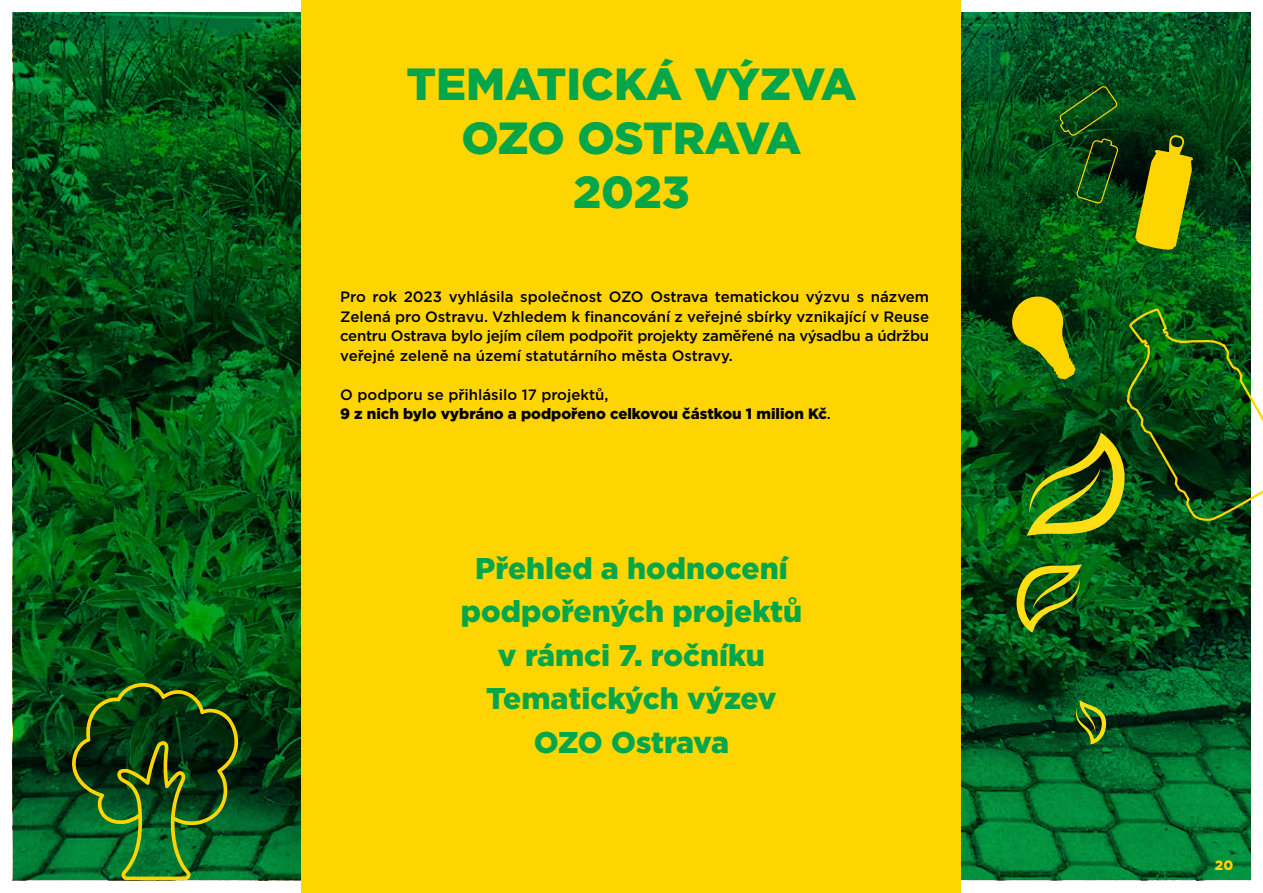
<style>
.page{position:relative;width:1263px;height:893px;background:#fff}
.page>*{position:absolute;margin:0;border:0;box-sizing:border-box;transform-origin:0 0}
.t1{font:900 45px/54px "Gotham";letter-spacing:-.01em;color:#04a64a;text-align:center}
.t2{font:900 30px/43.5px "Gotham";color:#04a64a;text-align:center}
.t3{font:500 15px/19.5px "Gotham";color:#000;text-align:justify}
.t4{font:900 15px/19.5px "Gotham";color:#000}
.t5{font:900 13.5px "Gotham";color:#ffd500}
.s1{font-weight:500}
</style>
<div class="page">
<img style="left:13px;top:13px;width:1237px;height:867px">
<div style="left:302px;top:0;width:659px;height:893px;background:#ffd500"></div>
<svg style="left:1135px;top:135px;width:58px;height:115px;background:#9b9505"></svg>
<svg style="left:1058px;top:85px;width:61px;height:120px;background:#0e4a13"></svg>
<svg style="left:71px;top:682px;width:169px;height:198px;background:#1a5719"></svg>
<svg style="left:1008px;top:293px;width:255px;height:243px;background:#1e5710"></svg>
<svg style="left:1016px;top:564px;width:66px;height:69px;background:#4a7012"></svg>
<svg style="left:1075px;top:700px;width:31px;height:44px"></svg>
<h1 class="t1" style="left:406px;top:56px;width:452px">TEMATICKÁ VÝZVA<br>OZO OSTRAVA<br>2023</h1>
<p class="t3" style="left:340px;top:287px;width:590px">Pro rok 2023 vyhlásila společnost OZO Ostrava tematickou výzvu s názvem Zelená pro Ostravu. Vzhledem k financování z veřejné sbírky vznikající v Reuse centru Ostrava bylo jejím cílem podpořit projekty zaměřené na výsadbu a údržbu veřejné zeleně na území statutárního města Ostravy.</p>
<p class="t4" style="left:340px;top:384px;width:492px"><span class="s1">O podporu se přihlásilo 17 projektů,<br></span>9 z nich bylo vybráno a podpořeno celkovou částkou 1 milion Kč<span class="s1">.</span></p>
<h2 class="t2" style="left:461px;top:546px;width:343px">Přehled a hodnocení podpořených projektů v rámci 7. ročníku<br>Tematických výzev<br>OZO Ostrava</h2>
<p class="t5" style="left:1215px;top:856px;width:20px">20</p>
</div>
